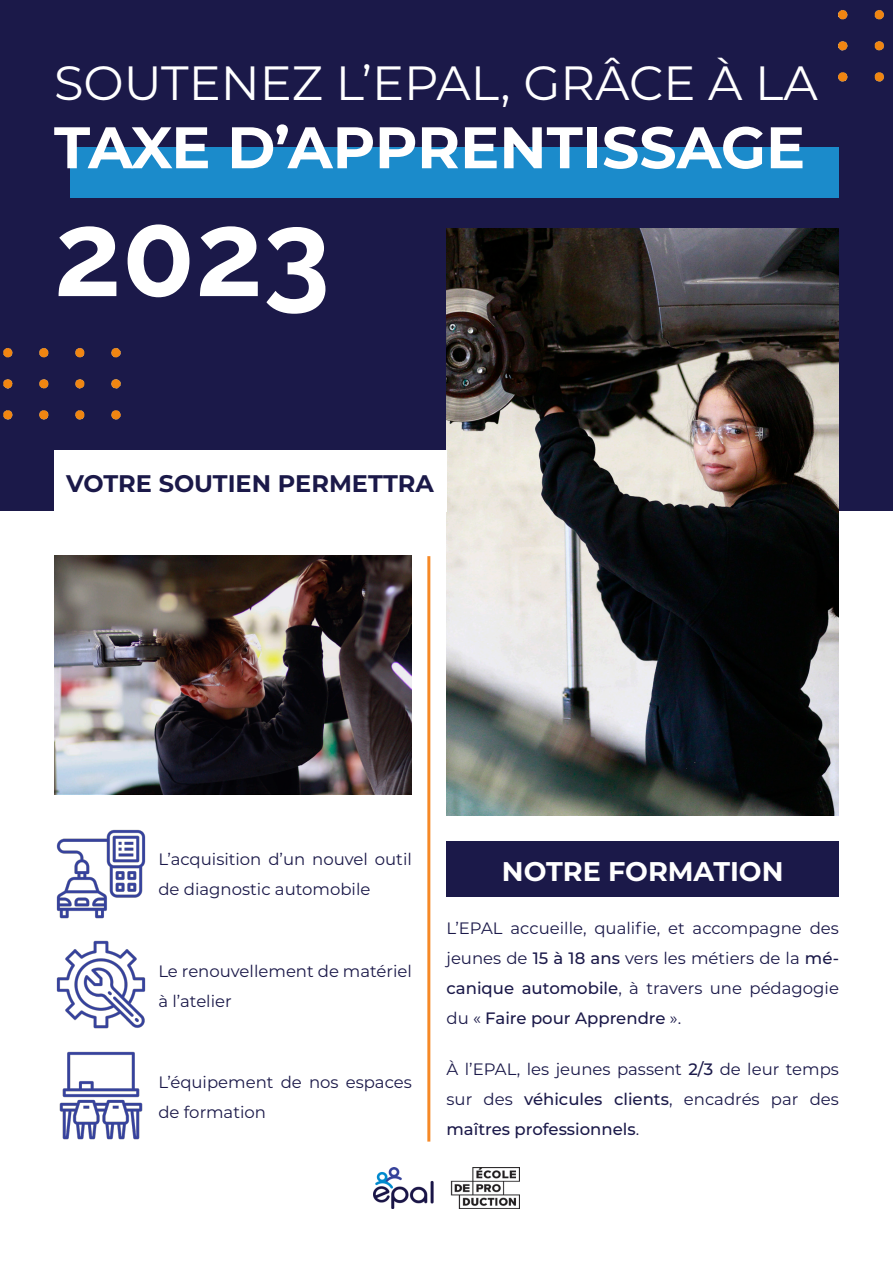
<style>
.page{position:relative;width:893px;height:1263px;background:#fff}
.page>*{position:absolute;margin:0;border:0;box-sizing:border-box;transform-origin:0 0}
.t1{font:700 120px "Raleway";color:#fff}
.t2{font:700 58.5px "Montserrat";color:#fff}
.t3{font:48px "Montserrat";color:#fff}
.t4{font:700 27px "Montserrat";color:#fff}
.t5{font:700 24px "Montserrat";color:#1b1949}
.t6{font:16.5px/30px "Montserrat";color:#1b1949}
.s1{font-weight:500}
</style>
<div class="page">
<img style="left:55px;top:556px;width:357px;height:238px">
<hr style="left:427px;top:556px;width:3px;height:585px;background:#f68927">
<img style="left:56px;top:829px;width:90px;height:90px">
<img style="left:56px;top:940px;width:90px;height:89px">
<img style="left:59px;top:1051px;width:84px;height:89px">
<div style="left:446px;top:841px;width:393px;height:55px;background:#1b1949"></div>
<div style="left:0;top:0;width:893px;height:510px;background:#1b1949"></div>
<div style="left:71px;top:147px;width:768px;height:50px;background:#1b8bcb"></div>
<img style="left:374px;top:1167px;width:145px;height:42px">
<img style="left:446px;top:229px;width:393px;height:587px">
<img style="left:3px;top:348px;width:117px;height:72px">
<img style="left:839px;top:10px;width:45px;height:72px">
<div style="left:54px;top:450px;width:392px;height:60px;background:#fff"></div>
<p class="t3" style="left:54px;top:50px;width:766px">SOUTENEZ L’EPAL, GRÂCE À LA</p>
<p class="t2" style="left:54px;top:105px;width:753px">TAXE D’APPRENTISSAGE</p>
<p class="t1" style="left:54px;top:158px;width:277px">2023</p>
<p class="t5" style="left:66px;top:466px;width:369px">VOTRE SOUTIEN PERMETTRA</p>
<p class="t6" style="left:158px;top:843px;width:255px">L’acquisition d’un nouvel outil de diagnostic automobile</p>
<p class="t6" style="left:158px;top:956px;width:255px">Le renouvellement de matériel à l’atelier</p>
<p class="t6" style="left:158px;top:1067px;width:255px">L’équipement de nos espaces de formation</p>
<p class="t4" style="left:502px;top:852px;width:283px">NOTRE FORMATION</p>
<p class="t6" style="left:446px;top:913px;width:394px;text-align:justify">L’EPAL accueille, qualifie, et accompagne des jeunes de <span class="s1">15 à 18 ans</span> vers les métiers de la <span class="s1">mé&shy;canique automobile</span>, à travers une pédagogie du « <span class="s1">Faire pour Apprendre</span> ».</p>
<p class="t6" style="left:446px;top:1054px;width:394px;text-align:justify">À l’EPAL, les jeunes passent <span class="s1">2/3</span> de leur temps sur des <span class="s1">véhicules clients</span>, encadrés par des <span class="s1">maîtres professionnels</span>.</p>
</div>
